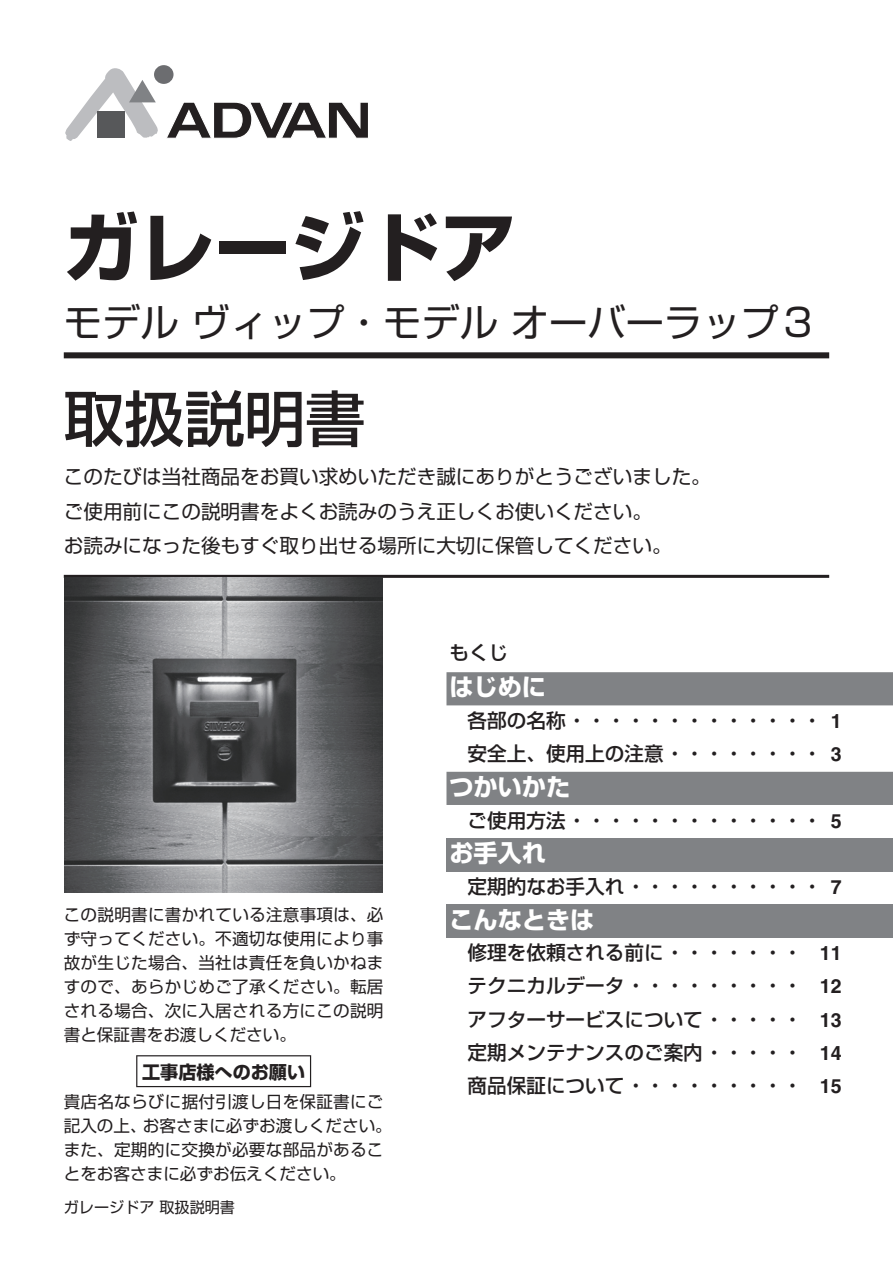
<style>
.page{position:relative;width:893px;height:1263px;background:#fff}
.page>*{position:absolute;margin:0;border:0;box-sizing:border-box;transform-origin:0 0}
.基本段落{font:700 75.45px "Shin Go Pro";color:#231f20}
.基本段落-2{font:500 60.3px "Shin Go Pro";color:#231f20}
.基本段落-3{font:38.25px "Shin Go Pro";color:#231f20}
.段落スタイル_1{font:700 24.15px "Shin Go Pro";color:#fff}
.基本段落-4{font:500 19.65px "Shin Go Pro";color:#231f20}
.基本段落-5{font:19.65px "Shin Go Pro";color:#231f20}
.基本段落-6{font:700 18.15px "Shin Go Pro";color:#231f20}
.基本段落-7{font:16.65px/24.2px "Shin Go Pro";letter-spacing:.015em;color:#231f20}
.基本段落-8{font:15.15px "Shin Go Pro";color:#231f20}
.s1{font-family:"Helvetica";font-weight:700}
</style>
<div class="page">
<div style="left:64px;top:352px;width:765px;height:6px;background:#231f20"></div>
<hr style="left:64px;top:575px;width:765px;height:3px;background:#231f20">
<svg style="left:136px;top:1055px;width:175px;height:32px"></svg>
<div style="left:137px;top:1056px;width:173px;height:30px;background:#fff"></div>
<svg style="left:446px;top:672px;width:447px;height:133px"></svg>
<div style="left:446px;top:838px;width:447px;height:33px;background:#808285"></div>
<div style="left:446px;top:904px;width:447px;height:34px;background:#808285"></div>
<img style="left:64px;top:578px;width:318px;height:315px">
<svg style="left:65px;top:66px;width:303px;height:75px"></svg>
<div style="left:98px;top:112px;width:27px;height:26px;background:#57585a"></div>
<p class="基本段落" style="left:64px;top:188px;width:454px">ガレージドア</p>
<p class="基本段落-3" style="left:64px;top:291px;width:755px">モデル ヴィップ・モデル オーバーラップ３</p>
<p class="基本段落-2" style="left:64px;top:369px;width:303px">取扱説明書</p>
<p class="基本段落-5" style="left:64px;top:461px;width:649px">このたびは当社商品をお買い求めいただき誠にありがとうございました。</p>
<p class="基本段落-5" style="left:64px;top:495px;width:590px">ご使用前にこの説明書をよくお読みのうえ正しくお使いください。</p>
<p class="基本段落-5" style="left:64px;top:529px;width:609px">お読みになった後もすぐ取り出せる場所に大切に保管してください。</p>
<p class="基本段落-7" style="left:64px;top:900px;width:321px;text-align:justify">この説明書に書かれている注意事項は、必ず守ってください。不適切な使用により事故が生じた場合、当社は責任を負いかねますので、あらかじめご了承ください。転居される場合、次に入居される方にこの説明書と保証書をお渡しください。</p>
<p class="基本段落-6" style="left:142px;top:1058px;width:164px">工事店様へのお願い</p>
<p class="基本段落-7" style="left:64px;top:1087px;width:330px">貴店名ならびに据付引渡し日を保証書にご記入の上、お客さまに必ずお渡しください。</p>
<p class="基本段落-7" style="left:64px;top:1136px;width:321px">また、定期的に交換が必要な部品があることをお客さまに必ずお伝えください。</p>
<p class="基本段落-8" style="left:64px;top:1194px;width:173px">ガレージドア 取扱説明書</p>
<p class="基本段落-4" style="left:449px;top:636px;width:60px">もくじ</p>
<p class="段落スタイル_1" style="left:449px;top:668px;width:98px">はじめに</p>
<p class="基本段落-4" style="left:468px;top:704px;width:376px">各部の名称・・・・・・・・・・・・・ <span class="s1">1</span></p>
<p class="基本段落-4" style="left:468px;top:737px;width:376px">安全上、使用上の注意・・・・・・・・ <span class="s1">3</span></p>
<p class="段落スタイル_1" style="left:449px;top:768px;width:122px">つかいかた</p>
<p class="基本段落-4" style="left:468px;top:804px;width:376px">ご使用方法・・・・・・・・・・・・・ <span class="s1">5</span></p>
<p class="段落スタイル_1" style="left:449px;top:834px;width:98px">お手入れ</p>
<p class="基本段落-4" style="left:468px;top:870px;width:376px">定期的なお手入れ・・・・・・・・・・ <span class="s1">7</span></p>
<p class="段落スタイル_1" style="left:449px;top:900px;width:146px">こんなときは</p>
<p class="基本段落-4" style="left:468px;top:937px;width:376px">修理を依頼される前に・・・・・・・ <span class="s1">11</span></p>
<p class="基本段落-4" style="left:468px;top:970px;width:376px">テクニカルデータ・・・・・・・・・ <span class="s1">12</span></p>
<p class="基本段落-4" style="left:468px;top:1003px;width:376px">アフターサービスについて・・・・・ <span class="s1">13</span></p>
<p class="基本段落-4" style="left:468px;top:1036px;width:376px">定期メンテナンスのご案内・・・・・ <span class="s1">14</span></p>
<p class="基本段落-4" style="left:468px;top:1069px;width:376px">商品保証について・・・・・・・・・ <span class="s1">15</span></p>
</div>
